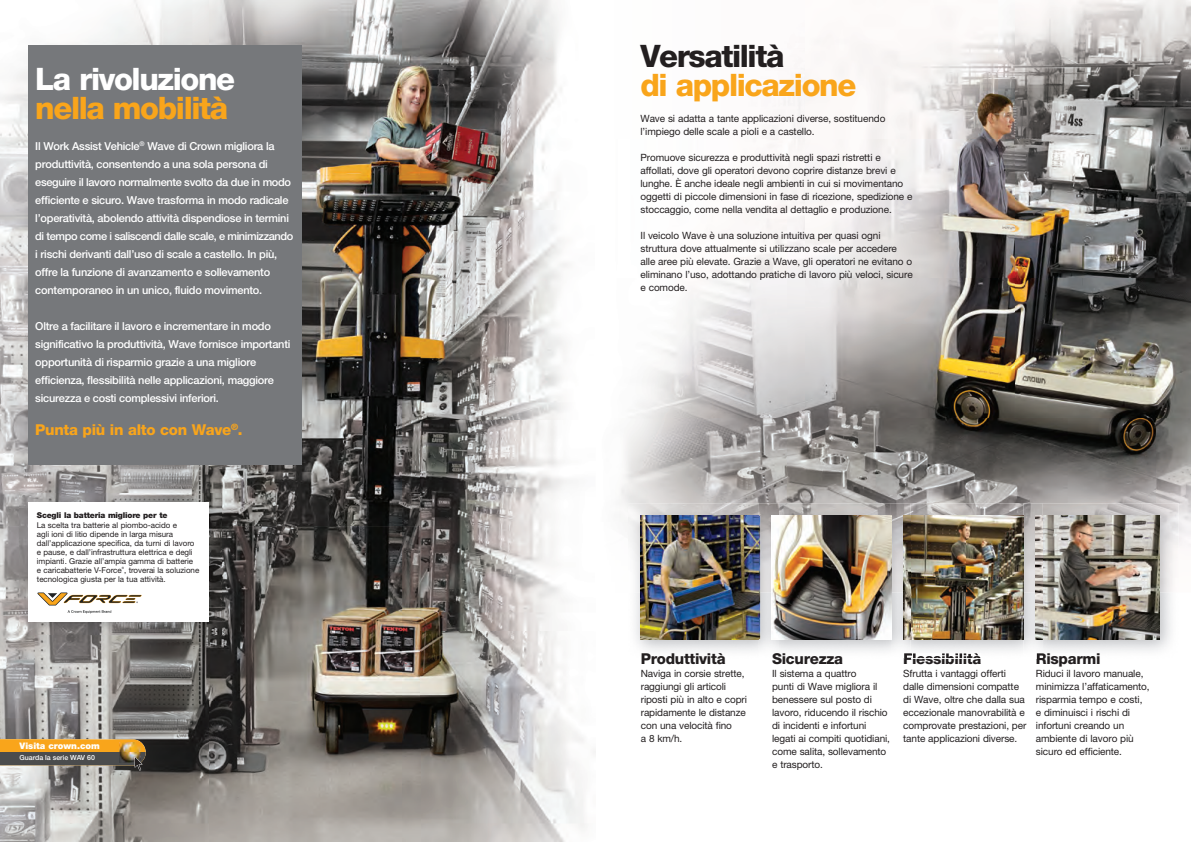
<style>
.page{position:relative;width:1191px;height:842px;background:#fff}
.page>*{position:absolute;margin:0;border:0;box-sizing:border-box;transform-origin:0 0}
.t1{font:800 31px "Helvetica Neue LT Std";letter-spacing:-.045em;color:#f9a51b}
.t2{font:800 31px "Helvetica Neue LT Std";letter-spacing:-.045em;color:#fff}
.t3{font:800 31px "Helvetica Neue LT Std";letter-spacing:-.045em;color:#231f20}
.t4{font:800 15px "Helvetica Neue LT Std";letter-spacing:-.02em;color:#231f20}
.t5{font:800 15px "Helvetica Neue LT Std";letter-spacing:-.02em;color:#f9a51b}
.t6{font:500 11px/18px "Helvetica Neue LT Std";letter-spacing:-.02em;color:#fff}
.t7{font:10px/13px "Helvetica Neue LT Std";letter-spacing:-.01em;color:#231f20}
.t8{font:900 9px "Helvetica Neue LT Std";color:#fff}
.t9{font:8px/9px "Helvetica Neue LT Std";letter-spacing:-.005em;color:#231f20}
.t10{font:900 8px "Helvetica Neue LT Std";letter-spacing:-.02em;color:#231f20}
.t11{font:500 7px "Helvetica Neue LT Std";color:#fff}
.t12{font:3px "Helvetica Neue LT Std";color:#231f20}
</style>
<div class="page">
<img style="left:0;top:0;width:420px;height:526px">
<img style="left:420px;top:0;width:175px;height:842px">
<img style="left:0;top:526px;width:35px;height:316px">
<img style="left:210px;top:526px;width:210px;height:316px">
<img style="left:35px;top:634px;width:175px;height:208px">
<img style="left:630px;top:0;width:561px;height:418px">
<img style="left:621px;top:418px;width:254px;height:105px">
<img style="left:875px;top:418px;width:281px;height:85px">
<img style="left:1156px;top:418px;width:35px;height:128px">
<img style="left:628px;top:503px;width:550px;height:155px">
<img style="left:1042px;top:653px;width:57px;height:5px">
<img style="left:1036px;top:516px;width:123px;height:123px">
<div style="left:28px;top:45px;width:273px;height:420px;background:#76787b"></div>
<img style="left:640px;top:516px;width:119px;height:123px">
<svg style="left:0;top:739px;width:146px;height:32px;background:#a0804a"></svg>
<img style="left:1023px;top:503px;width:19px;height:89px">
<svg style="left:1036px;top:653px;width:6px;height:5px"></svg>
<img style="left:910px;top:653px;width:70px;height:5px">
<img style="left:903px;top:516px;width:120px;height:123px">
<img style="left:759px;top:503px;width:20px;height:155px">
<img style="left:891px;top:503px;width:19px;height:89px">
<svg style="left:904px;top:653px;width:6px;height:5px"></svg>
<img style="left:771px;top:516px;width:120px;height:123px">
<img style="left:19px;top:494px;width:202px;height:140px">
<div style="left:28px;top:502px;width:180px;height:120px;background:#fff"></div>
<svg style="left:37px;top:592px;width:105px;height:21px"></svg>
<h1 class="t2" style="left:35px;top:61px;width:201px">La rivoluzione</h1>
<h1 class="t1" style="left:35px;top:90px;width:194px">nella mobilità</h1>
<p class="t6" style="left:35px;top:137px;width:259px">Il Work Assist Vehicle<sup>®</sup> Wave di Crown migliora la produttività, consentendo a una sola persona di eseguire il lavoro normalmente svolto da due in modo efficiente e sicuro. Wave trasforma in modo radicale l’operatività, abolendo attività dispendiose in termini di tempo come i saliscendi dalle scale, e minimizzando i rischi derivanti dall’uso di scale a castello. In più, offre la funzione di avanzamento e sollevamento contemporaneo in un unico, fluido movimento.</p>
<p class="t6" style="left:35px;top:317px;width:257px">Oltre a facilitare il lavoro e incrementare in modo significativo la produttività, Wave fornisce importanti opportunità di risparmio grazie a una migliore efficienza, flessibilità nelle applicazioni, maggiore sicurezza e costi complessivi inferiori.</p>
<h2 class="t5" style="left:35px;top:421px;width:209px">Punta più in alto con Wave<sup>®</sup>.</h2>
<p class="t10" style="left:37px;top:511px;width:132px">Scegli la batteria migliore per te</p>
<p class="t9" style="left:37px;top:521px;width:164px">La scelta tra batterie al piombo-acido e<br>agli ioni di litio dipende in larga misura dall’applicazione specifica, da turni di lavoro e pause, e dall’infrastruttura elettrica e degli impianti. Grazie all’ampia gamma di batterie e caricabatterie V-Force , troverai la soluzione</p>
<p class="t12" style="left:122px;top:566px;width:4px">®</p>
<p class="t9" style="left:37px;top:575px;width:130px">tecnologica giusta per la tua attività.</p>
<p class="t8" style="left:20px;top:740px;width:82px">Visita crown.com</p>
<p class="t11" style="left:20px;top:753px;width:77px">Guarda la serie WAV 60</p>
<h1 class="t3" style="left:640px;top:38px;width:145px">Versatilità</h1>
<h1 class="t1" style="left:640px;top:67px;width:217px">di applicazione</h1>
<p class="t7" style="left:640px;top:112px;width:246px">Wave si adatta a tante applicazioni diverse, sostituendo l’impiego delle scale a pioli e a castello.</p>
<p class="t7" style="left:640px;top:151px;width:273px">Promuove sicurezza e produttività negli spazi ristretti e affollati, dove gli operatori devono coprire distanze brevi e lunghe. È anche ideale negli ambienti in cui si movimentano oggetti di piccole dimensioni in fase di ricezione, spedizione e stoccaggio, come nella vendita al dettaglio e produzione.</p>
<p class="t7" style="left:640px;top:229px;width:274px">Il veicolo Wave è una soluzione intuitiva per quasi ogni struttura dove attualmente si utilizzano scale per accedere alle aree più elevate. Grazie a Wave, gli operatori ne evitano o eliminano l’uso, adottando pratiche di lavoro più veloci, sicure e comode.</p>
<h2 class="t4" style="left:641px;top:650px;width:86px">Produttività</h2>
<p class="t7" style="left:641px;top:667px;width:108px">Naviga in corsie strette, raggiungi gli articoli riposti più in alto e copri rapidamente le distanze con una velocità fino<br>a 8 km/h.</p>
<h2 class="t4" style="left:772px;top:650px;width:72px">Sicurezza</h2>
<p class="t7" style="left:772px;top:667px;width:119px">Il sistema a quattro<br>punti di Wave migliora il benessere sul posto di lavoro, riducendo il rischio di incidenti e infortuni legati ai compiti quotidiani, come salita, sollevamento e trasporto.</p>
<h2 class="t4" style="left:903px;top:650px;width:80px">Flessibilità</h2>
<p class="t7" style="left:903px;top:667px;width:125px">Sfrutta i vantaggi offerti dalle dimensioni compatte di Wave, oltre che dalla sua eccezionale manovrabilità e comprovate prestazioni, per tante applicazioni diverse.</p>
<h2 class="t4" style="left:1036px;top:650px;width:66px">Risparmi</h2>
<p class="t7" style="left:1036px;top:667px;width:115px">Riduci il lavoro manuale, minimizza l’affaticamento, risparmia tempo e costi, e diminuisci i rischi di infortuni creando un ambiente di lavoro più sicuro ed efficiente.</p>
</div>
